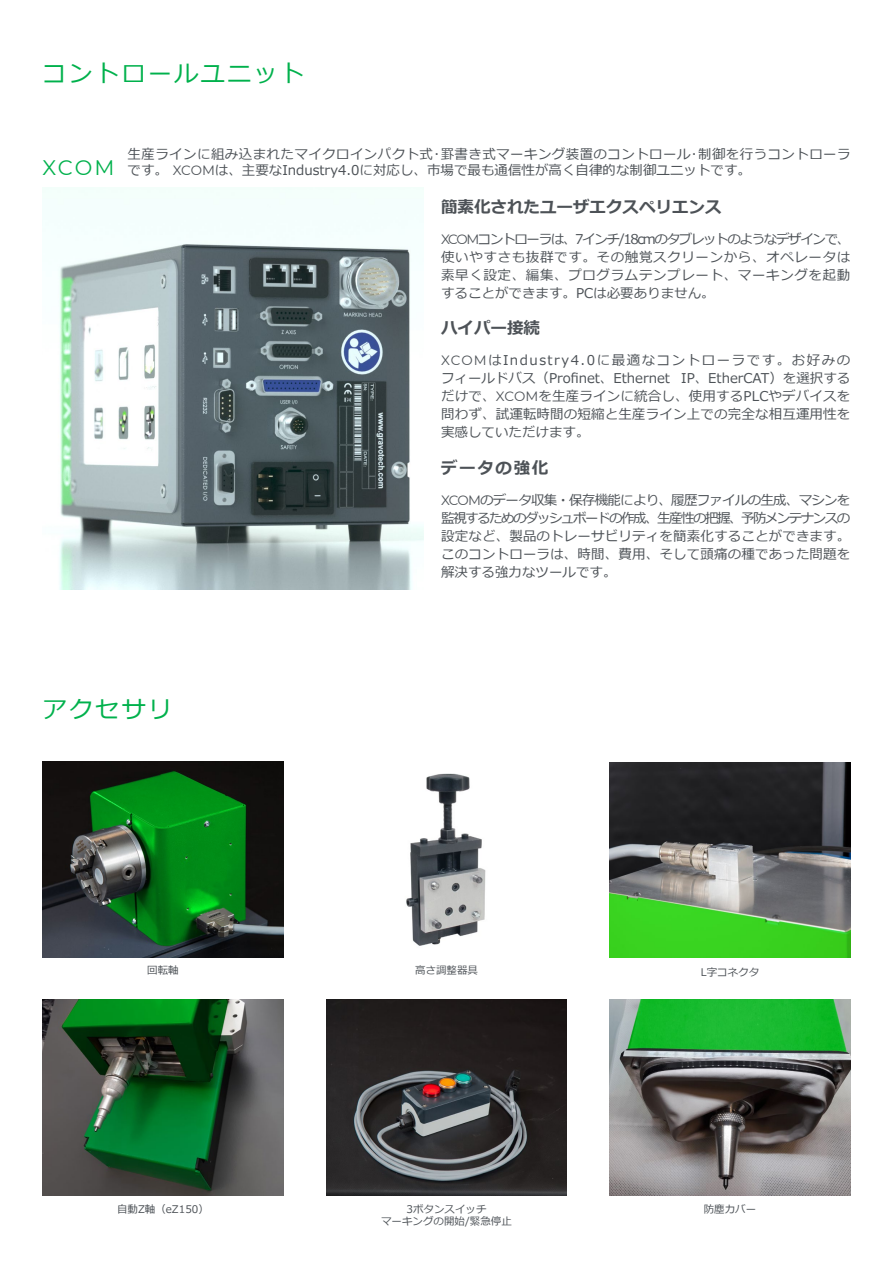
<style>
.page{position:relative;width:893px;height:1263px;background:#fff}
.page>*{position:absolute;margin:0;border:0;box-sizing:border-box;transform-origin:0 0}
.t1{font:24px "Meiryo";letter-spacing:.1em;color:#00b14c}
.t2{font:21px "Montserrat";color:#00b14c}
.t3{font:700 16.5px "Meiryo";color:#4d5257}
.t4{font:13.5px/18px "Meiryo";letter-spacing:.01em;color:#4d5257;text-align:justify}
.t5{font:13.5px/16.2px "Meiryo";letter-spacing:.03em;color:#4d5257}
.t6{font:10.5px/12px "Meiryo";color:#4d5257;text-align:center}
.s1{font-family:"Montserrat"}
</style>
<div class="page">
<img style="left:43px;top:187px;width:380px;height:403px">
<img style="left:43px;top:762px;width:240px;height:195px">
<img style="left:406px;top:773px;width:80px;height:173px">
<img style="left:43px;top:1000px;width:240px;height:195px">
<img style="left:326px;top:1000px;width:241px;height:195px">
<img style="left:609px;top:762px;width:241px;height:196px">
<img style="left:609px;top:1000px;width:241px;height:195px">
<h1 class="t1" style="left:43px;top:57px;width:263px">コントロールユニット</h1>
<h2 class="t2" style="left:43px;top:154px;width:74px">XCOM</h2>
<p class="t5" style="left:128px;top:147px;width:725px">生産ラインに組み込まれたマイクロインパクト式･罫書き式マーキング装置のコントロール･制御を行うコントローラです。 <span class="s1">XCOM</span>は、主要なIndustry4.0に対応し、市場で最も通信性が高く自律的な制御ユニットです。</p>
<p class="t3" style="left:441px;top:195px;width:282px">簡素化されたユーザエクスペリエンス</p>
<p class="t4" style="left:441px;top:230px;width:411px"><span class="s1">XCOM</span>コントローラは、7インチ/18cmのタブレットのようなデザインで、使いやすさも抜群です。その触覚スクリーンから、オペレータは素早く設定、編集、プログラムテンプレート、マーキングを起動することができます。PCは必要ありません。</p>
<p class="t3" style="left:441px;top:317px;width:100px">ハイパー接続</p>
<p class="t4" style="left:441px;top:352px;width:411px"><span class="s1">XCOM</span>はIndustry4.0に最適なコントローラです。お好みのフィールドバス（Profinet、Ethernet IP、EtherCAT）を選択するだけで、<span class="s1">XCOM</span>を生産ラインに統合し、使用するPLCやデバイスを問わず、試運転時間の短縮と生産ライン上での完全な相互運用性を実感していただけます。</p>
<p class="t3" style="left:441px;top:456px;width:109px">データの強化</p>
<p class="t4" style="left:441px;top:491px;width:411px"><span class="s1">XCOM</span>のデータ収集・保存機能により、履歴ファイルの生成、マシンを監視するためのダッシュボードの作成、生産性の把握、予防メンテナンスの設定など、製品のトレーサビリティを簡素化することができます。このコントローラは、時間、費用、そして頭痛の種であった問題を解決する強力なツールです。</p>
<h1 class="t1" style="left:43px;top:693px;width:131px">アクセサリ</h1>
<p class="t6" style="left:147px;top:965px;width:33px">回転軸</p>
<p class="t6" style="left:415px;top:965px;width:64px">高さ調整器具</p>
<p class="t6" style="left:701px;top:966px;width:60px">L字コネクタ</p>
<p class="t6" style="left:117px;top:1204px;width:93px">自動Z軸（eZ150）</p>
<p class="t6" style="left:381px;top:1204px;width:132px">3ボタンスイッチ<br>マーキングの開始/緊急停止</p>
<p class="t6" style="left:704px;top:1204px;width:54px">防塵カバー</p>
</div>
